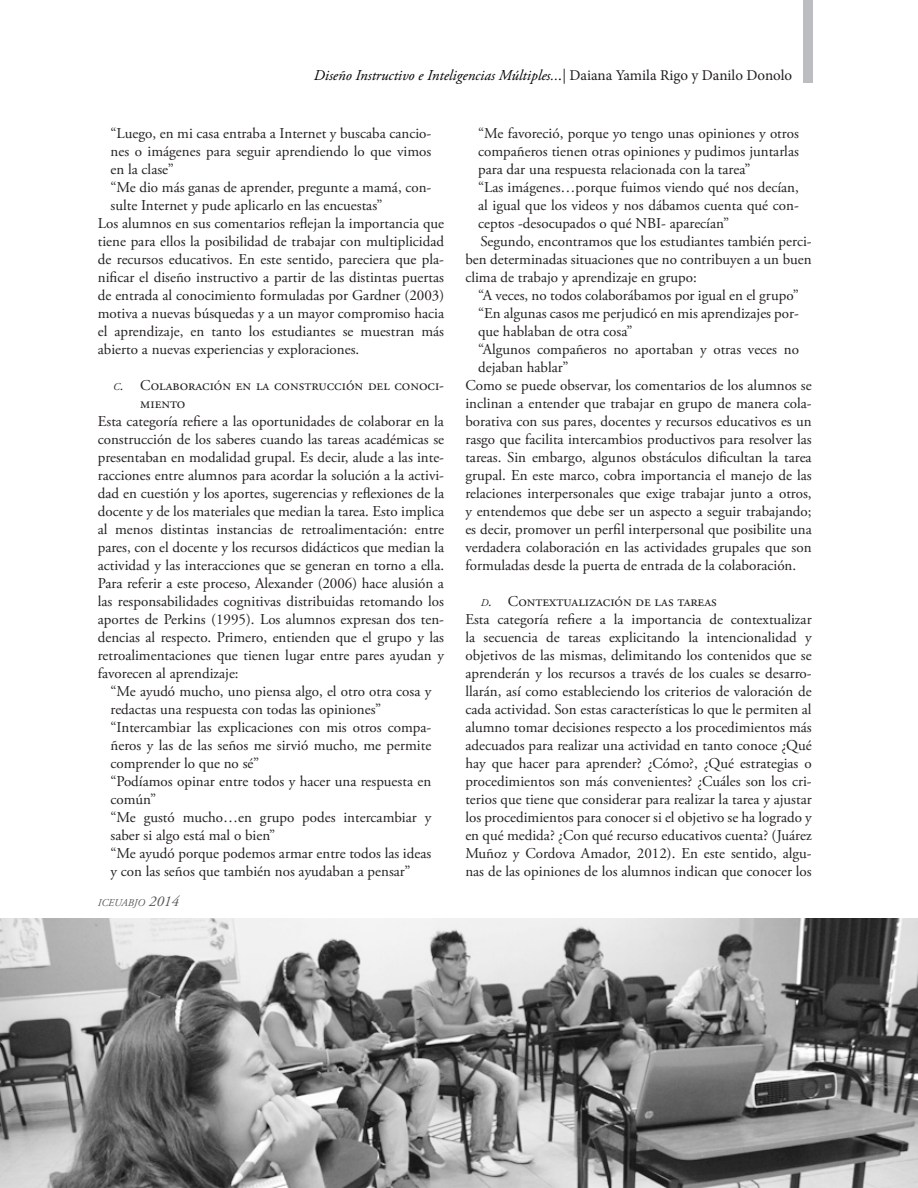
<style>
.page{position:relative;width:918px;height:1188px;background:#fff}
.page>*{position:absolute;margin:0;border:0;box-sizing:border-box;transform-origin:0 0}
.ItalicasCUERPOdetext{font:15px/18px "Adobe Garamond Pro";color:#231f20;text-align:justify}
.t1{font:italic 15px "Adobe Garamond Pro";color:#000}
.ItalicasCUERPOdetext-2{font:italic 10.5px "Adobe Garamond Pro";color:#57585a}
.s1{font-style:normal}
.s2{color:#231f20}
.s3{font-family:"Minion Pro";font-style:normal;color:#231f20}
.s4{font-style:italic;font-size:10.5px}
.s5{font-style:italic}
.s6{font-size:15px}
</style>
<div class="page">
<div style="left:803px;top:0;width:9px;height:83px;background:#bcbdc0"></div>
<img style="left:0;top:919px;width:918px;height:269px">
<p class="t1" style="left:314px;top:66px;width:480px">Diseño Instructivo e Inteligencias Múltiples..<span class="s1">.</span><span class="s2">|</span> <span class="s3">Daiana Yamila Rigo y Danilo Donolo</span></p>
<p class="ItalicasCUERPOdetext" style="left:111px;top:125px;width:322px">“Luego, en mi casa entraba a Internet y buscaba cancio&shy;nes o imágenes para seguir aprendiendo lo que vimos en la clase”</p>
<p class="ItalicasCUERPOdetext" style="left:111px;top:179px;width:322px">“Me dio más ganas de aprender, pregunte a mamá, con&shy;sulte Internet y pude aplicarlo en las encuestas”</p>
<p class="ItalicasCUERPOdetext" style="left:98px;top:215px;width:348px">Los alumnos en sus comentarios reflejan la importancia que tiene para ellos la posibilidad de trabajar con multiplicidad de recursos educativos. En este sentido, pareciera que pla&shy;nificar el diseño instructivo a partir de las distintas puertas de entrada al conocimiento formuladas por Gardner (2003) motiva a nuevas búsquedas y a un mayor compromiso hacia el aprendizaje, en tanto los estudiantes se muestran más abierto a nuevas experiencias y exploraciones.</p>
<p class="ItalicasCUERPOdetext" style="left:140px;top:377px;width:305px;text-indent:-27px"><span class="s4">C</span><span class="s5">.</span> Colaboración en la construcción del conoci&shy;miento</p>
<p class="ItalicasCUERPOdetext" style="left:98px;top:413px;width:348px">Esta categoría refiere a las oportunidades de colaborar en la construcción de los saberes cuando las tareas académicas se presentaban en modalidad grupal. Es decir, alude a las inte&shy;racciones entre alumnos para acordar la solución a la activi&shy;dad en cuestión y los aportes, sugerencias y reflexiones de la docente y de los materiales que median la tarea. Esto implica al menos distintas instancias de retroalimentación: entre pares, con el docente y los recursos didácticos que median la actividad y las interacciones que se generan en torno a ella.<br>Para referir a este proceso, Alexander (2006) hace alusión a las responsabilidades cognitivas distribuidas retomando los aportes de Perkins (1995). Los alumnos expresan dos ten&shy;dencias al respecto. Primero, entienden que el grupo y las retroalimentaciones que tienen lugar entre pares ayudan y favorecen al aprendizaje:</p>
<p class="ItalicasCUERPOdetext" style="left:111px;top:683px;width:322px">“Me ayudó mucho, uno piensa algo, el otro otra cosa y redactas una respuesta con todas las opiniones”</p>
<p class="ItalicasCUERPOdetext" style="left:111px;top:719px;width:322px">“Intercambiar las explicaciones con mis otros compa&shy;ñeros y las de las seños me sirvió mucho, me permite comprender lo que no sé”</p>
<p class="ItalicasCUERPOdetext" style="left:111px;top:773px;width:322px">“Podíamos opinar entre todos y hacer una respuesta en común”</p>
<p class="ItalicasCUERPOdetext" style="left:111px;top:809px;width:322px">“Me gustó mucho…en grupo podes intercambiar y saber si algo está mal o bien”</p>
<p class="ItalicasCUERPOdetext" style="left:111px;top:845px;width:322px">“Me ayudó porque podemos armar entre todos las ideas y con las seños que también nos ayudaban a pensar”</p>
<p class="ItalicasCUERPOdetext-2" style="left:98px;top:896px;width:83px">ICEUABJO <span class="s6">2014</span></p>
<p class="ItalicasCUERPOdetext" style="left:478px;top:125px;width:322px">“Me favoreció, porque yo tengo unas opiniones y otros compañeros tienen otras opiniones y pudimos juntarlas para dar una respuesta relacionada con la tarea”</p>
<p class="ItalicasCUERPOdetext" style="left:478px;top:179px;width:322px">“Las imágenes…porque fuimos viendo qué nos decían, al igual que los videos y nos dábamos cuenta qué con&shy;ceptos -desocupados o qué NBI- aparecían”</p>
<p class="ItalicasCUERPOdetext" style="left:465px;top:233px;width:348px;text-indent:15px">Segundo, encontramos que los estudiantes también perci&shy;ben determinadas situaciones que no contribuyen a un buen clima de trabajo y aprendizaje en grupo:</p>
<p class="ItalicasCUERPOdetext" style="left:478px;top:287px;width:322px">“A veces, no todos colaborábamos por igual en el grupo”</p>
<p class="ItalicasCUERPOdetext" style="left:478px;top:305px;width:322px">“En algunas casos me perjudicó en mis aprendizajes por&shy;que hablaban de otra cosa”</p>
<p class="ItalicasCUERPOdetext" style="left:478px;top:341px;width:322px">“Algunos compañeros no aportaban y otras veces no dejaban hablar”</p>
<p class="ItalicasCUERPOdetext" style="left:465px;top:377px;width:348px">Como se puede observar, los comentarios de los alumnos se inclinan a entender que trabajar en grupo de manera cola&shy;borativa con sus pares, docentes y recursos educativos es un rasgo que facilita intercambios productivos para resolver las tareas. Sin embargo, algunos obstáculos dificultan la tarea grupal. En este marco, cobra importancia el manejo de las relaciones interpersonales que exige trabajar junto a otros, y entendemos que debe ser un aspecto a seguir trabajando; es decir, promover un perfil interpersonal que posibilite una verdadera colaboración en las actividades grupales que son formuladas desde la puerta de entrada de la colaboración.</p>
<p class="ItalicasCUERPOdetext" style="left:481px;top:593px;width:237px"><span class="s4">D</span><span class="s5">.</span> Contextualización de las tareas</p>
<p class="ItalicasCUERPOdetext" style="left:465px;top:611px;width:348px">Esta categoría refiere a la importancia de contextualizar la secuencia de tareas explicitando la intencionalidad y objetivos de las mismas, delimitando los contenidos que se aprenderán y los recursos a través de los cuales se desarro&shy;llarán, así como estableciendo los criterios de valoración de cada actividad. Son estas características lo que le permiten al alumno tomar decisiones respecto a los procedimientos más adecuados para realizar una actividad en tanto conoce ¿Qué hay que hacer para aprender? ¿Cómo?, ¿Qué estrategias o procedimientos son más convenientes? ¿Cuáles son los cri&shy;terios que tiene que considerar para realizar la tarea y ajustar los procedimientos para conocer si el objetivo se ha logrado y en qué medida? ¿Con qué recurso educativos cuenta? (Juárez Muñoz y Cordova Amador, 2012). En este sentido, algu&shy;nas de las opiniones de los alumnos indican que conocer los</p>
</div>
